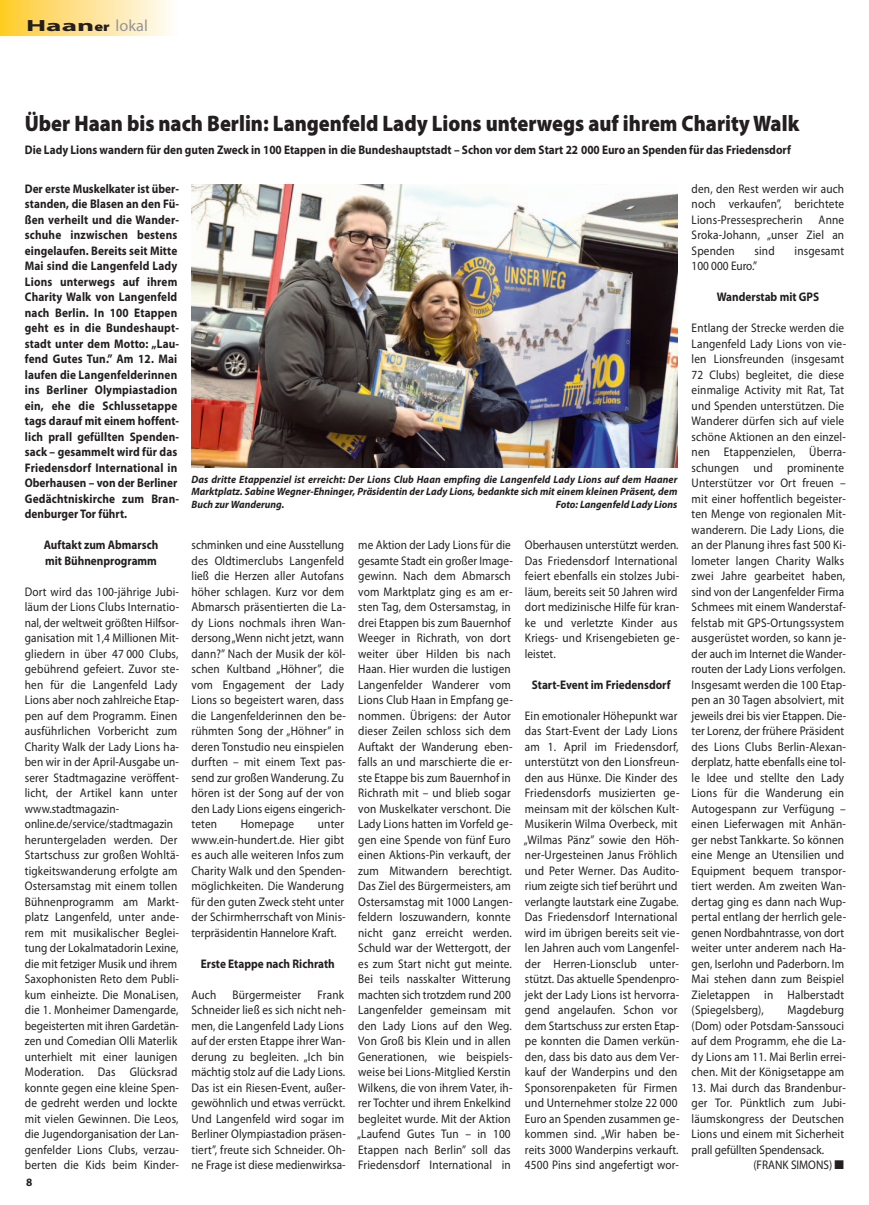
<style>
.page{position:relative;width:869px;height:1205px;background:#fff}
.page>*{position:absolute;margin:0;border:0;box-sizing:border-box;transform-origin:0 0}
.t1{font:900 22.5px "Myriad Pro";color:#231f20;scale:.9 1}
.t2{font:16.25px "Myriad Pro";color:#939598}
.t3{font:12.5px/15.5px "Myriad Pro";letter-spacing:.015em;color:#231f20;scale:.9 1}
.t4{font:700 12.5px/15.5px "Myriad Pro";letter-spacing:.01em;color:#231f20;scale:.9 1}
.t5{font:italic 700 10.62px/12.5px "Myriad Pro";color:#231f20;text-align:justify;scale:.95 1}
.s1{font-weight:700;color:#231f20}
.s2{font-weight:900;font-size:13px;color:#231f20}
</style>
<div class="page">
<div style="left:0;top:0;width:177px;height:35px;background:linear-gradient(to right,#ffcb2d,#fefcfc)"></div>
<img style="left:191px;top:184px;width:486px;height:284px">
<h2 class="t2" style="left:26px;top:20px;width:123px"><span class="s1">Haan</span><span class="s2">er</span> lokal</h2>
<h1 class="t1" style="left:25px;top:115px;width:861px">Über Haan bis nach Berlin: Langenfeld Lady Lions unterwegs auf ihrem Charity Walk</h1>
<p class="t4" style="left:25px;top:144px;width:852px">Die Lady Lions wandern für den guten Zweck in 100 Etappen in die Bundeshauptstadt – Schon vor dem Start 22 000 Euro an Spenden für das Friedensdorf</p>
<p class="t4" style="left:25px;top:182px;width:173px">Der erste Muskelkater ist über&shy;standen, die Blasen an den Fü&shy;ßen verheilt und die Wander&shy;schuhe inzwischen bestens eingelaufen. Bereits seit Mitte<br>Mai sind die Langenfeld Lady<br>Lions unterwegs auf ihrem<br>Charity Walk von Langenfeld nach Berlin. In 100 Etappen geht es in die Bundeshaupt&shy;stadt unter dem Motto: „Lau&shy;fend Gutes Tun.” Am 12. Mai laufen die Langenfelderinnen ins Berliner Olympiastadion ein, ehe die Schlussetappe tags darauf mit einem hoffent&shy;lich prall gefüllten Spenden&shy;sack – gesammelt wird für das<br>Friedensdorf International in<br>Oberhausen – von der Berliner<br>Gedächtniskirche zum Bran&shy;denburger Tor führt.</p>
<p class="t4" style="left:44px;top:538px;width:129px">Auftakt zum Abmarsch mit Bühnenprogramm</p>
<p class="t3" style="left:25px;top:585px;width:173px">Dort wird das 100-jährige Jubi&shy;läum der Lions Clubs Internatio&shy;nal, der weltweit größten Hilfsor&shy;ganisation mit 1,4 Millionen Mit&shy;gliedern in über 47 000 Clubs, gebührend gefeiert. Zuvor ste&shy;hen für die Langenfeld Lady<br>Lions aber noch zahlreiche Etap&shy;pen auf dem Programm. Einen ausführlichen Vorbericht zum<br>Charity Walk der Lady Lions ha&shy;ben wir in der April-Ausgabe un&shy;serer Stadtmagazine veröffent&shy;licht, der Artikel kann unter www.stadtmagazin&shy;online.de/service/stadtmagazin heruntergeladen werden. Der<br>Startschuss zur großen Wohltä&shy;tigkeitswanderung erfolgte am<br>Ostersamstag mit einem tollen<br>Bühnenprogramm am Markt&shy;platz Langenfeld, unter ande&shy;rem mit musikalischer Beglei&shy;tung der Lokalmatadorin Lexine, die mit fetziger Musik und ihrem<br>Saxophonisten Reto dem Publi&shy;kum einheizte. Die MonaLisen, die 1. Monheimer Damengarde, begeisterten mit ihren Gardetän&shy;zen und Comedian Olli Materlik unterhielt mit einer launigen<br>Moderation. Das Glücksrad konnte gegen eine kleine Spen&shy;de gedreht werden und lockte mit vielen Gewinnen. Die Leos, die Jugendorganisation der Lan&shy;genfelder Lions Clubs, verzau&shy;berten die Kids beim Kinder-</p>
<p class="t3" style="left:691px;top:182px;width:171px;text-align:justify">den, den Rest werden wir auch noch verkaufen”, berichtete Lions-Pressesprecherin</p>
<p class="t3" style="left:691px;top:213px;width:171px;text-align:justify;text-indent:127px">Anne Sroka-Johann, „unser Ziel an Spenden</p>
<p class="t3" style="left:754px;top:244px;width:24px">sind</p>
<p class="t3" style="left:794px;top:244px;width:57px">insgesamt</p>
<p class="t3" style="left:691px;top:259px;width:74px">100 000 Euro.”</p>
<p class="t4" style="left:716px;top:290px;width:115px">Wanderstab mit GPS</p>
<p class="t3" style="left:691px;top:321px;width:173px">Entlang der Strecke werden die<br>Langenfeld Lady Lions von vie&shy;len Lionsfreunden (insgesamt<br>72 Clubs) begleitet, die diese einmalige Activity mit Rat, Tat und Spenden unterstützen. Die<br>Wanderer dürfen sich auf viele schöne Aktionen an den einzel&shy;nen Etappenzielen, Überra&shy;schungen und prominente<br>Unterstützer vor Ort freuen – mit einer hoffentlich begeister&shy;ten Menge von regionalen Mit&shy;wanderern. Die Lady Lions, die an der Planung ihres fast 500 Ki&shy;lometer langen Charity Walks zwei Jahre gearbeitet haben, sind von der Langenfelder Firma<br>Schmees mit einem Wanderstaf&shy;felstab mit GPS-Ortungssystem ausgerüstet worden, so kann je&shy;der auch im Internet die Wander&shy;routen der Lady Lions verfolgen.<br>Insgesamt werden die 100 Etap&shy;pen an 30 Tagen absolviert, mit jeweils drei bis vier Etappen. Die&shy;ter Lorenz, der frühere Präsident des Lions Clubs Berlin-Alexan&shy;derplatz, hatte ebenfalls eine tol&shy;le Idee und stellte den Lady<br>Lions für die Wanderung ein<br>Autogespann zur Verfügung – einen Lieferwagen mit Anhän&shy;ger nebst Tankkarte. So können eine Menge an Utensilien und<br>Equipment bequem transpor&shy;tiert werden. Am zweiten Wan&shy;dertag ging es dann nach Wup&shy;pertal entlang der herrlich gele&shy;genen Nordbahntrasse, von dort weiter unter anderem nach Ha&shy;gen, Iserlohn und Paderborn. Im<br>Mai stehen dann zum Beispiel<br>Zieletappen in Halberstadt (Spiegelsberg),</p>
<p class="t5" style="left:191px;top:474px;width:512px">Das dritte Etappenziel ist erreicht: Der Lions Club Haan empfing die Langenfeld Lady Lions auf dem Haaner Marktplatz. Sabine Wegner-Ehninger, Präsidentin der Lady Lions, bedankte sich mit einem kleinen Präsent, dem Buch zur Wanderung.</p>
<p class="t5" style="left:555px;top:499px;width:129px">Foto: Langenfeld Lady Lions</p>
<p class="t3" style="left:357px;top:538px;width:174px">me Aktion der Lady Lions für die gesamte Stadt ein großer Image&shy;gewinn. Nach dem Abmarsch vom Marktplatz ging es am er&shy;sten Tag, dem Ostersamstag, in drei Etappen bis zum Bauernhof<br>Weeger in Richrath, von dort weiter über Hilden bis nach<br>Haan. Hier wurden die lustigen<br>Langenfelder Wanderer vom<br>Lions Club Haan in Empfang ge&shy;nommen. Übrigens: der Autor dieser Zeilen schloss sich dem<br>Auftakt der Wanderung eben&shy;falls an und marschierte die er&shy;ste Etappe bis zum Bauernhof in<br>Richrath mit – und blieb sogar von Muskelkater verschont. Die<br>Lady Lions hatten im Vorfeld ge&shy;gen eine Spende von fünf Euro einen Aktions-Pin verkauft, der zum Mitwandern berechtigt.<br>Das Ziel des Bürgermeisters, am<br>Ostersamstag mit 1000 Langen&shy;feldern loszuwandern, konnte nicht ganz erreicht werden.<br>Schuld war der Wettergott, der es zum Start nicht gut meinte.<br>Bei teils nasskalter Witterung machten sich trotzdem rund 200<br>Langenfelder gemeinsam mit den Lady Lions auf den Weg.<br>Von Groß bis Klein und in allen<br>Generationen, wie beispiels&shy;weise bei Lions-Mitglied Kerstin<br>Wilkens, die von ihrem Vater, ih&shy;rer Tochter und ihrem Enkelkind begleitet wurde. Mit der Aktion „Laufend Gutes Tun – in 100<br>Etappen nach Berlin” soll das<br>Friedensdorf International in</p>
<p class="t3" style="left:524px;top:538px;width:173px">Oberhausen unterstützt werden.<br>Das Friedensdorf International feiert ebenfalls ein stolzes Jubi&shy;läum, bereits seit 50 Jahren wird dort medizinische Hilfe für kran&shy;ke und verletzte Kinder aus<br>Kriegs- und Krisengebieten ge&shy;leistet.</p>
<p class="t3" style="left:191px;top:538px;width:173px">schminken und eine Ausstellung des Oldtimerclubs Langenfeld ließ die Herzen aller Autofans höher schlagen. Kurz vor dem<br>Abmarsch präsentierten die La&shy;dy Lions nochmals ihren Wan&shy;dersong „Wenn nicht jetzt, wann dann?” Nach der Musik der köl&shy;schen Kultband „Höhner”, die vom Engagement der Lady<br>Lions so begeistert waren, dass die Langenfelderinnen den be&shy;rühmten Song der „Höhner” in deren Tonstudio neu einspielen durften – mit einem Text pas&shy;send zur großen Wanderung. Zu hören ist der Song auf der von den Lady Lions eigens eingerich&shy;teten</p>
<p class="t4" style="left:531px;top:678px;width:156px">Start-Event im Friedensdorf</p>
<p class="t3" style="left:523px;top:709px;width:174px">Ein emotionaler Höhepunkt war das Start-Event der Lady Lions am 1. April im Friedensdorf, unterstützt von den Lionsfreun&shy;den aus Hünxe. Die Kinder des<br>Friedensdorfs musizierten ge&shy;meinsam mit der kölschen Kult-<br>Musikerin Wilma Overbeck, mit „Wilmas Pänz” sowie den Höh&shy;ner-Urgesteinen Janus Fröhlich und Peter Werner. Das Audito&shy;rium zeigte sich tief berührt und verlangte lautstark eine Zugabe.<br>Das Friedensdorf International wird im übrigen bereits seit vie&shy;len Jahren auch vom Langenfel&shy;der Herren-Lionsclub unter&shy;stützt. Das aktuelle Spendenpro&shy;jekt der Lady Lions ist hervorra&shy;gend angelaufen. Schon vor dem Startschuss zur ersten Etap&shy;pe konnten die Damen verkün&shy;den, dass bis dato aus dem Ver&shy;kauf der Wanderpins und den<br>Sponsorenpaketen für Firmen und Unternehmer stolze 22 000<br>Euro an Spenden zusammen ge&shy;kommen sind. „Wir haben be&shy;reits 3000 Wanderpins verkauft.<br>4500 Pins sind angefertigt wor-</p>
<p class="t3" style="left:241px;top:817px;width:61px">Homepage</p>
<p class="t3" style="left:191px;top:817px;width:173px;text-indent:126px">unter www.ein-hundert.de. Hier gibt es auch alle weiteren Infos zum<br>Charity Walk und den Spenden&shy;möglichkeiten. Die Wanderung für den guten Zweck steht unter der Schirmherrschaft von Minis&shy;terpräsidentin Hannelore Kraft.</p>
<p class="t4" style="left:201px;top:957px;width:150px">Erste Etappe nach Richrath</p>
<p class="t3" style="left:191px;top:988px;width:29px">Auch</p>
<p class="t3" style="left:232px;top:988px;width:78px">Bürgermeister</p>
<p class="t3" style="left:191px;top:988px;width:173px;text-indent:126px">Frank<br>Schneider ließ es sich nicht neh&shy;men, die Langenfeld Lady Lions auf der ersten Etappe ihrer Wan&shy;derung zu begleiten. „Ich bin mächtig stolz auf die Lady Lions.<br>Das ist ein Riesen-Event, außer&shy;gewöhnlich und etwas verrückt.<br>Und Langenfeld wird sogar im<br>Berliner Olympiastadion präsen&shy;tiert”, freute sich Schneider. Oh&shy;ne Frage ist diese medienwirksa-</p>
<p class="t3" style="left:691px;top:1003px;width:173px;text-indent:96px">Magdeburg (Dom) oder Potsdam-Sanssouci auf dem Programm, ehe die La&shy;dy Lions am 11. Mai Berlin errei&shy;chen. Mit der Königsetappe am</p>
<p class="t3" style="left:691px;top:1081px;width:173px">13. Mai durch das Brandenbur-</p>
<p class="t3" style="left:691px;top:1096px;width:173px">ger Tor. Pünktlich zum Jubi-</p>
<p class="t3" style="left:691px;top:1112px;width:171px">läumskongress der Deutschen</p>
<p class="t3" style="left:691px;top:1127px;width:171px">Lions und einem mit Sicherheit</p>
<p class="t3" style="left:691px;top:1143px;width:149px">prall gefüllten Spendensack.</p>
<p class="t3" style="left:753px;top:1158px;width:102px">(FRANK SIMONS) ■</p>
</div>
